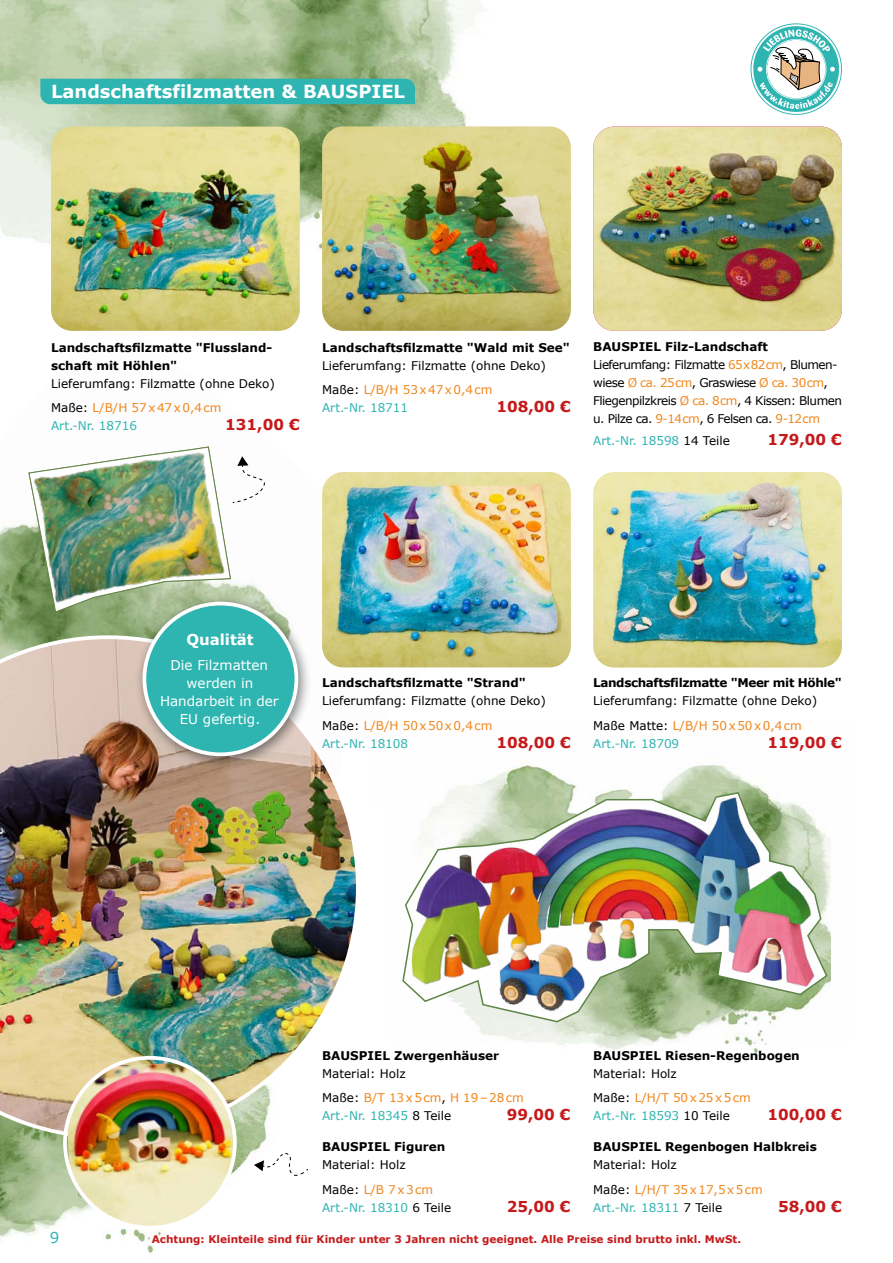
<style>
.page{position:relative;width:893px;height:1263px;background:#fff}
.page>*{position:absolute;margin:0;border:0;box-sizing:border-box;transform-origin:0 0}
.t1{font:700 18px "Verdana";color:#fff}
.t2{font:700 15px "Verdana";color:#c51a1b}
.t3{font:700 15px "Verdana";color:#fff}
.t4{font:15px "Verdana";color:#2eb5b1}
.t5{font:13.5px/18px "Verdana";color:#fff;text-align:center}
.t6{font:12px/24.5px "Verdana";color:#000}
.t7{font:700 12px/18px "Verdana";color:#000}
.t8{font:12px/18px "Verdana";letter-spacing:-.045em;color:#000}
.t9{font:12px "Verdana";color:#2eb5b1}
.t10{font:700 12px "Verdana";letter-spacing:-.03em;color:#000}
.t11{font:700 10.5px "Verdana";color:#c51a1b}
.s1{color:#f1861a}
.s2{font-weight:700}
.s3{color:#000}
</style>
<div class="page">
<img style="left:0;top:523px;width:472px;height:145px">
<img style="left:0;top:0;width:482px;height:249px">
<img style="left:402px;top:763px;width:429px;height:279px">
<img style="left:0;top:1139px;width:267px;height:114px">
<img style="left:51px;top:127px;width:249px;height:204px">
<img style="left:322px;top:472px;width:249px;height:195px">
<img style="left:322px;top:126px;width:249px;height:205px">
<img style="left:593px;top:472px;width:249px;height:196px">
<img style="left:593px;top:127px;width:249px;height:204px">
<img style="left:0;top:635px;width:360px;height:504px">
<img style="left:23px;top:523px;width:5px;height:83px">
<div style="left:134px;top:593px;width:178px;height:178px;background:#000;opacity:.5"></div>
<div style="left:144px;top:603px;width:152px;height:151px;background:#2eb5b1;border-radius:50%"></div>
<div style="left:143px;top:602px;width:155px;height:154px;border:4px solid #fff;border-radius:50%"></div>
<img style="left:28px;top:446px;width:237px;height:167px">
<img style="left:67px;top:1063px;width:168px;height:165px">
<div style="left:63px;top:1056px;width:174px;height:173px;border:4px solid #fff;border-radius:50%"></div>
<svg style="left:254px;top:1152px;width:55px;height:25px"></svg>
<div style="left:40px;top:79px;width:375px;height:25px;background:#2eb5b1"></div>
<svg style="left:750px;top:23px;width:92px;height:92px"></svg>
<svg style="left:751px;top:24px;width:90px;height:90px"></svg>
<div style="left:753px;top:26px;width:86px;height:86px;background:#2eb5b1;border-radius:50%"></div>
<svg style="left:757px;top:29px;width:78px;height:80px"></svg>
<h1 class="t1" style="left:51px;top:80px;width:356px">Landschaftsfilzmatten &amp; BAUSPIEL</h1>
<p class="t7" style="left:51px;top:338px;width:223px">Landschaftsfilzmatte "Flussland&shy;schaft mit Höhlen"</p>
<p class="t6" style="left:51px;top:371px;width:225px">Lieferumfang: Filzmatte (ohne Deko)<br>Maße: <span class="s1">L/B/H 57x47x0,4cm</span></p>
<p class="t9" style="left:51px;top:418px;width:88px">Art.-Nr. 18716</p>
<p class="t2" style="left:225px;top:415px;width:76px">131,00 €</p>
<p class="t7" style="left:322px;top:338px;width:249px">Landschaftsfilzmatte "Wald mit See"</p>
<p class="t6" style="left:322px;top:353px;width:225px">Lieferumfang: Filzmatte (ohne Deko)<br>Maße: <span class="s1">L/B/H 53x47x0,4cm</span></p>
<p class="t9" style="left:322px;top:400px;width:88px">Art.-Nr. 18711</p>
<p class="t2" style="left:496px;top:397px;width:76px">108,00 €</p>
<p class="t8" style="left:593px;top:337px;width:250px"><span class="s2">BAUSPIEL Filz-Landschaft </span>Lieferumfang: Filzmatte <span class="s1">65x82cm</span>, Blumen&shy;wiese <span class="s1">Ø ca. 25cm</span>, Graswiese <span class="s1">Ø ca. 30cm</span>, Fliegenpilzkreis <span class="s1">Ø ca. 8cm</span>, 4 Kissen: Blumen u. Pilze ca. <span class="s1">9-14cm</span>, 6 Felsen ca. <span class="s1">9-12cm</span></p>
<p class="t9" style="left:593px;top:433px;width:138px">Art.-Nr. 18598 <span class="s3">14 Teile</span></p>
<p class="t2" style="left:767px;top:430px;width:76px">179,00 €</p>
<p class="t3" style="left:186px;top:630px;width:69px">Qualität</p>
<p class="t5" style="left:160px;top:656px;width:120px">Die Filzmatten werden in<br>Handarbeit in der<br>EU gefertig.</p>
<p class="t7" style="left:322px;top:674px;width:205px">Landschaftsfilzmatte "Strand"</p>
<p class="t6" style="left:322px;top:689px;width:225px">Lieferumfang: Filzmatte (ohne Deko)<br>Maße: <span class="s1">L/B/H 50x50x0,4cm</span></p>
<p class="t9" style="left:322px;top:736px;width:88px">Art.-Nr. 18108</p>
<p class="t2" style="left:496px;top:732px;width:76px">108,00 €</p>
<p class="t10" style="left:593px;top:675px;width:250px">Landschaftsfilzmatte "Meer mit Höhle"</p>
<p class="t6" style="left:593px;top:689px;width:225px">Lieferumfang: Filzmatte (ohne Deko)<br>Maße Matte: <span class="s1">L/B/H 50x50x0,4cm</span></p>
<p class="t9" style="left:593px;top:736px;width:88px">Art.-Nr. 18709</p>
<p class="t2" style="left:767px;top:732px;width:76px">119,00 €</p>
<p class="t7" style="left:322px;top:1047px;width:179px">BAUSPIEL Zwergenhäuser</p>
<p class="t6" style="left:322px;top:1061px;width:203px">Material: Holz<br>Maße: <span class="s1">B/T 13x5cm</span>, <span class="s1">H 19–28cm</span></p>
<p class="t9" style="left:322px;top:1108px;width:131px">Art.-Nr. 18345 <span class="s3">8 Teile</span></p>
<p class="t2" style="left:507px;top:1105px;width:65px">99,00 €</p>
<p class="t7" style="left:322px;top:1138px;width:125px">BAUSPIEL Figuren</p>
<p class="t6" style="left:322px;top:1153px;width:112px">Material: Holz<br>Maße: <span class="s1">L/B 7x3cm</span></p>
<p class="t9" style="left:322px;top:1199px;width:131px">Art.-Nr. 18310 <span class="s3">6 Teile</span></p>
<p class="t2" style="left:507px;top:1196px;width:65px">25,00 €</p>
<p class="t7" style="left:593px;top:1047px;width:208px">BAUSPIEL Riesen-Regenbogen</p>
<p class="t6" style="left:593px;top:1061px;width:159px">Material: Holz<br>Maße: <span class="s1">L/H/T 50x25x5cm</span></p>
<p class="t9" style="left:593px;top:1108px;width:138px">Art.-Nr. 18593 <span class="s3">10 Teile</span></p>
<p class="t2" style="left:767px;top:1105px;width:76px">100,00 €</p>
<p class="t7" style="left:593px;top:1138px;width:225px">BAUSPIEL Regenbogen Halbkreis</p>
<p class="t6" style="left:593px;top:1153px;width:171px">Material: Holz<br>Maße: <span class="s1">L/H/T 35x17,5x5cm</span></p>
<p class="t9" style="left:593px;top:1199px;width:131px">Art.-Nr. 18311 <span class="s3">7 Teile</span></p>
<p class="t2" style="left:778px;top:1196px;width:65px">58,00 €</p>
<p class="t4" style="left:50px;top:1228px;width:11px">9</p>
<p class="t11" style="left:152px;top:1232px;width:591px">Achtung: Kleinteile sind für Kinder unter 3 Jahren nicht geeignet. Alle Preise sind brutto inkl. MwSt.</p>
</div>
